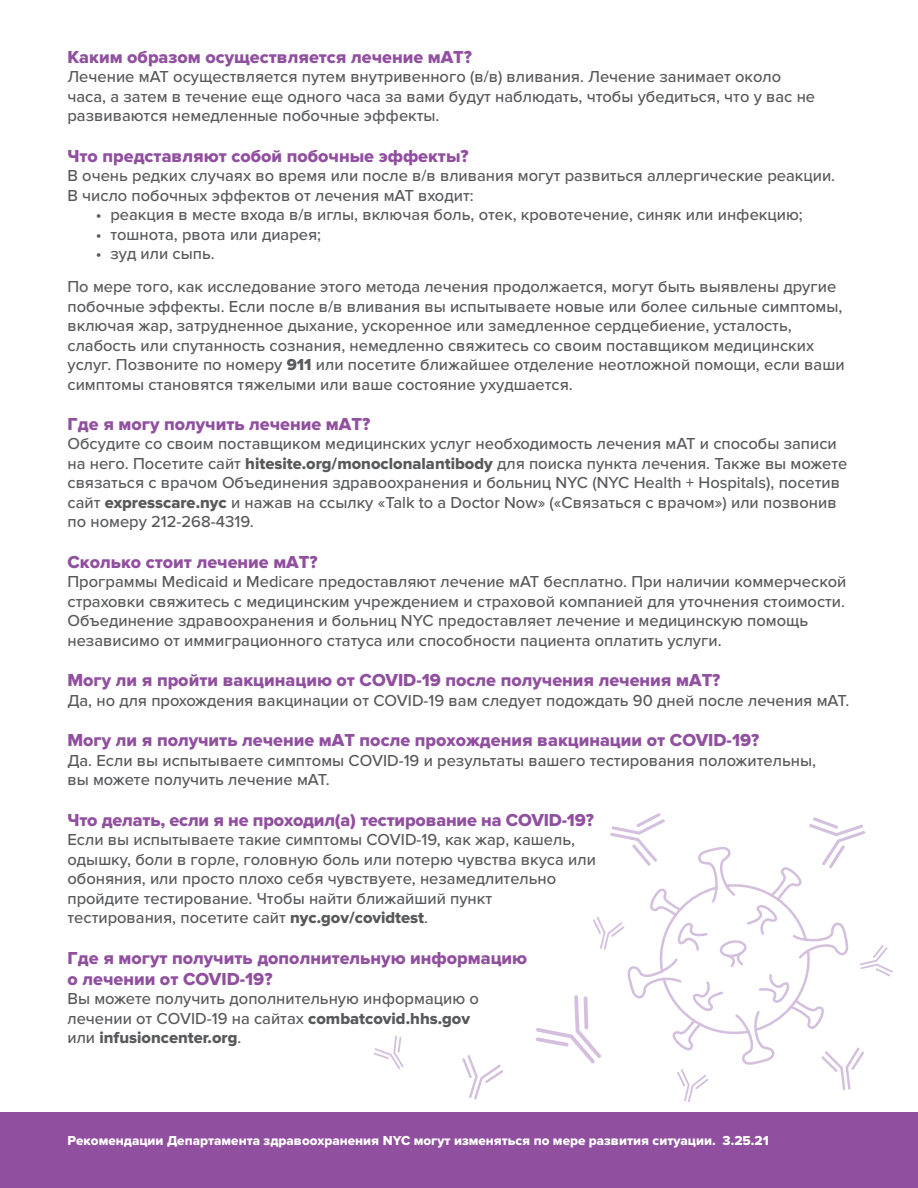
<style>
.page{position:relative;width:918px;height:1188px;background:#fff}
.page>*{position:absolute;margin:0;border:0;box-sizing:border-box;transform-origin:0 0}
.t1{font:18px/21px "Proxima Nova Extrabld";color:#914f9f}
.t2{font:500 16.5px/19.5px "Proxima Nova";color:#58595b}
.t3{font:16.5px "Proxima Nova Extrabld";color:#58595b}
.t4{font:13.5px "Proxima Nova Extrabld";color:#fff}
.s1{font-family:"Proxima Nova Extrabld";font-weight:400}
.s2{font-family:"Proxima Nova";font-weight:500}
</style>
<div class="page">
<div style="left:0;top:1112px;width:918px;height:76px;background:#914f9f"></div>
<svg style="left:462px;top:1055px;width:41px;height:45px"></svg>
<svg style="left:536px;top:813px;width:357px;height:289px"></svg>
<svg style="left:374px;top:1036px;width:30px;height:33px"></svg>
<p class="t1" style="left:68px;top:47px;width:406px">Каким образом осуществляется лечение мАТ?</p>
<p class="t2" style="left:68px;top:67px;width:749px">Лечение мАТ осуществляется путем внутривенного (в/в) вливания. Лечение занимает около часа, а затем в течение еще одного часа за вами будут наблюдать, чтобы убедиться, что у вас не развиваются немедленные побочные эффекты.</p>
<p class="t1" style="left:68px;top:146px;width:403px">Что представляют собой побочные эффекты?</p>
<p class="t2" style="left:68px;top:166px;width:769px">В очень редких случаях во время или после в/в вливания могут развиться аллергические реакции.<br>В число побочных эффектов от лечения мАТ входит:</p>
<p class="t2" style="left:96px;top:205px;width:708px">• реакция в месте входа в/в иглы, включая боль, отек, кровотечение, синяк или инфекцию;</p>
<p class="t2" style="left:96px;top:225px;width:227px">• тошнота, рвота или диарея;</p>
<p class="t2" style="left:68px;top:237px;width:770px;line-height:33px;text-indent:28px">• зуд или сыпь.<br>По мере того, как исследование этого метода лечения продолжается, могут быть выявлены другие</p>
<p class="t2" style="left:68px;top:297px;width:779px">побочные эффекты. Если после в/в вливания вы испытываете новые или более сильные симптомы, включая жар, затрудненное дыхание, ускоренное или замедленное сердцебиение, усталость, слабость или спутанность сознания, немедленно свяжитесь со своим поставщиком медицинских услуг. Позвоните по номеру <span class="s1">911</span> или посетите ближайшее отделение неотложной помощи, если ваши симптомы становятся тяжелыми или ваше состояние ухудшается.</p>
<p class="t1" style="left:68px;top:414px;width:304px">Где я могу получить лечение мАТ?</p>
<p class="t2" style="left:68px;top:435px;width:781px">Обсудите со своим поставщиком медицинских услуг необходимость лечения мАТ и способы записи на него. Посетите сайт <span class="s1">hitesite.org/monoclonalantibody</span> для поиска пункта лечения. Также вы можете связаться с врачом Объединения здравоохранения и больниц NYC (NYC Health + Hospitals), посетив сайт <span class="s1">expresscare.nyc</span> и нажав на ссылку «Talk to a Doctor Now» («Связаться с врачом») или позвонив по номеру 212-268-4319.</p>
<p class="t1" style="left:68px;top:552px;width:252px">Сколько стоит лечение мАТ?</p>
<p class="t2" style="left:68px;top:572px;width:781px">Программы Medicaid и Medicare предоставляют лечение мАТ бесплатно. При наличии коммерческой страховки свяжитесь с медицинским учреждением и страховой компанией для уточнения стоимости.<br>Объединение здравоохранения и больниц NYC предоставляет лечение и медицинскую помощь независимо от иммиграционного статуса или способности пациента оплатить услуги.</p>
<p class="t1" style="left:68px;top:670px;width:654px">Могу ли я пройти вакцинацию от COVID-19 после получения лечения мАТ?</p>
<p class="t2" style="left:68px;top:691px;width:783px">Да, но для прохождения вакцинации от COVID-19 вам следует подождать 90 дней после лечения мАТ.</p>
<p class="t1" style="left:68px;top:730px;width:693px">Могу ли я получить лечение мАТ после прохождения вакцинации от COVID-19?</p>
<p class="t2" style="left:68px;top:751px;width:750px">Да. Если вы испытываете симптомы COVID-19 и результаты вашего тестирования положительны, вы можете получить лечение мАТ.</p>
<p class="t1" style="left:68px;top:810px;width:528px">Что делать, если я не проходил(а) тестирование на COVID-19?</p>
<p class="t2" style="left:68px;top:830px;width:530px">Если вы испытываете такие симптомы COVID-19, как жар, кашель, одышку, боли в горле, головную боль или потерю чувства вкуса или обоняния, или просто плохо себя чувствуете, незамедлительно пройдите тестирование. Чтобы найти ближайший пункт тестирования, посетите сайт <span class="s1">nyc.gov/covidtest</span>.</p>
<p class="t1" style="left:68px;top:948px;width:461px">Где я могут получить дополнительную информацию о лечении от COVID-19?</p>
<p class="t2" style="left:68px;top:989px;width:413px">Вы можете получить дополнительную информацию о лечении от COVID-19 на сайтах <span class="s1">combatcovid.hhs.gov</span></p>
<p class="t3" style="left:68px;top:1028px;width:175px"><span class="s2">или</span> infusioncenter.org<span class="s2">.</span></p>
<p class="t4" style="left:68px;top:1132px;width:703px">Рекомендации Департамента здравоохранения NYC могут изменяться по мере развития ситуации. 3.25.21</p>
</div>
